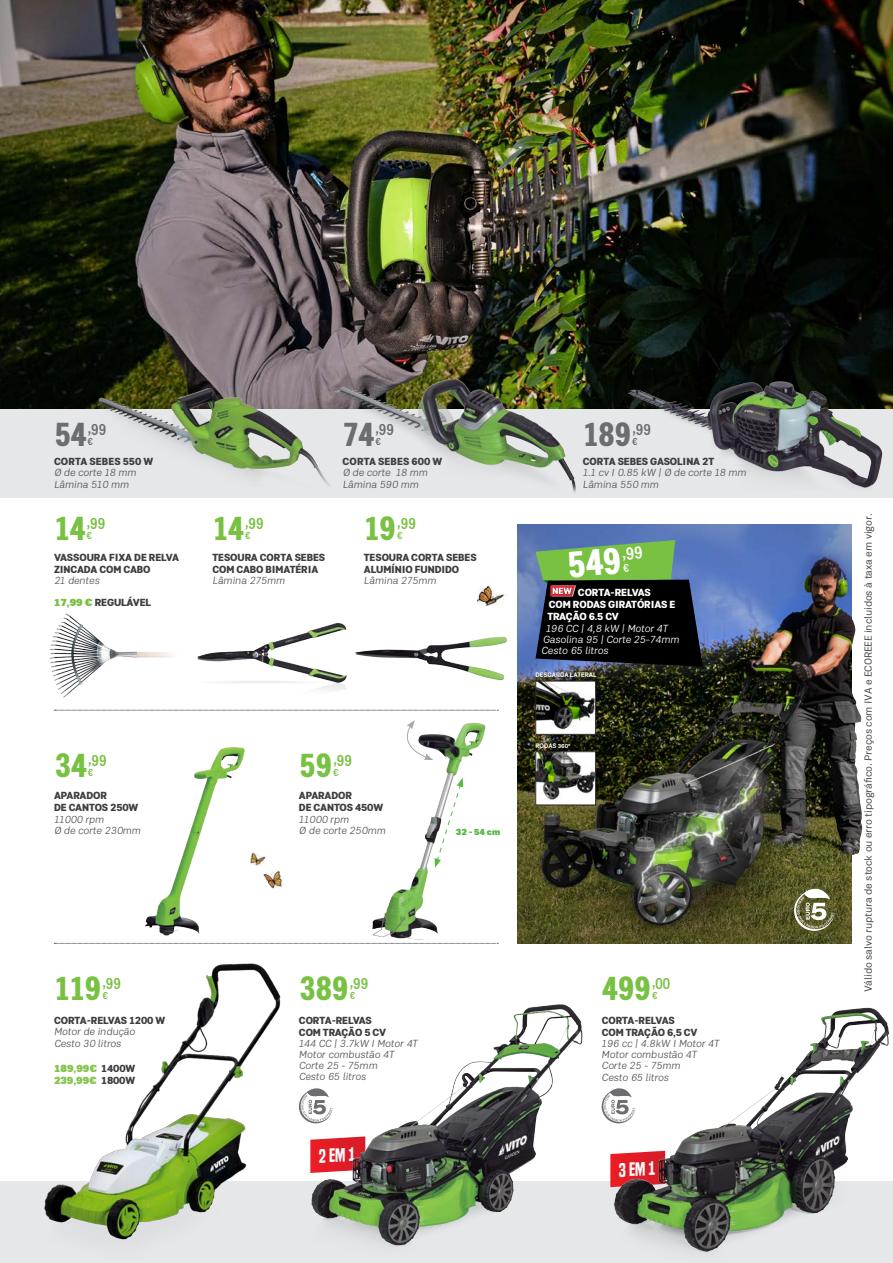
<style>
.page{position:relative;width:893px;height:1263px;background:#fff}
.page>*{position:absolute;margin:0;border:0;box-sizing:border-box;transform-origin:0 0}
.t1{font:700 34.5px "Kommon Grotesk Com";letter-spacing:-.04em;color:#79c142}
.t2{font:700 34.5px "Kommon Grotesk Com";letter-spacing:-.04em;color:#6c6d70}
.t3{font:18px "Built Titling Sb";color:#fff}
.t4{font:500 16.05px "Kommon Grotesk Com";letter-spacing:-.04em;color:#79c142}
.t5{font:500 16.05px "Kommon Grotesk Com";color:#6c6d70}
.t6{font:italic 10.5px/11.2px "Kommon Grotesk";color:#57585a}
.DESIGN_ESP{font:800 10.5px/12px "Kommon Grotesk";letter-spacing:-.01em;color:#3e3e3f}
.t7{font:10.5px "Kommon Grotesk";color:#4b4c4d}
.t8{font:italic 10.5px "Kommon Grotesk";color:#fff}
.t9{font:800 10.5px/12px "Kommon Grotesk";letter-spacing:-.01em;color:#fff}
.DESIGN_ESP-2{font:800 10.5px "Kommon Grotesk";letter-spacing:.01em;color:#3e3e3f}
.t10{font:10.5px "Kommon Grotesk Super";color:#86c551}
.t11{font:500 10.35px "Kommon Grotesk Com";color:#79c142}
.t12{font:500 10.35px "Kommon Grotesk Com";color:#6c6d70}
.t13{font:9px "Kommon Grotesk Super";color:#59ba47}
.DESIGN_PT{font:700 6.6px "Kommon Grotesk";color:#fff}
.s1{font-family:"Kommon Grotesk Super";font-weight:400;color:#79c142}
.s2{font-size:5.85px}
.s3{font-family:"Kommon Grotesk";font-weight:800;color:#3e3e3f}
</style>
<div class="page">
<div style="left:0;top:309px;width:893px;height:189px;background:#e6e7e9"></div>
<div style="left:0;top:1181px;width:893px;height:82px;background:#e6e7e9"></div>
<img style="left:0;top:0;width:893px;height:409px">
<img style="left:333px;top:363px;width:250px;height:130px">
<img style="left:298px;top:1004px;width:285px;height:243px">
<svg style="left:602px;top:1092px;width:8px;height:29px"></svg>
<img style="left:44px;top:963px;width:237px;height:277px">
<img style="left:610px;top:1007px;width:280px;height:245px">
<img style="left:94px;top:374px;width:249px;height:112px">
<img style="left:144px;top:747px;width:111px;height:196px">
<img style="left:367px;top:720px;width:131px;height:223px">
<img style="left:350px;top:636px;width:157px;height:74px">
<img style="left:224px;top:622px;width:131px;height:75px">
<img style="left:49px;top:613px;width:175px;height:85px">
<svg style="left:54px;top:710px;width:444px;height:1px"></svg>
<svg style="left:54px;top:943px;width:444px;height:1px"></svg>
<svg style="left:299px;top:1086px;width:34px;height:37px"></svg>
<img style="left:517px;top:525px;width:334px;height:418px">
<img style="left:517px;top:557px;width:345px;height:375px">
<svg style="left:814px;top:887px;width:21px;height:44px"></svg>
<img style="left:518px;top:658px;width:296px;height:286px">
<img style="left:617px;top:369px;width:276px;height:119px">
<img style="left:249px;top:852px;width:17px;height:15px">
<img style="left:263px;top:871px;width:21px;height:18px">
<img style="left:476px;top:585px;width:29px;height:21px">
<svg style="left:536px;top:540px;width:167px;height:127px;background:#2d4031"></svg>
<p class="t5" style="left:375px;top:418px;width:21px">,99</p>
<p class="t2" style="left:583px;top:408px;width:51px">189</p>
<p class="t2" style="left:54px;top:408px;width:35px">54</p>
<p class="t5" style="left:87px;top:418px;width:21px">,99</p>
<p class="t2" style="left:343px;top:408px;width:34px">74</p>
<p class="t5" style="left:632px;top:418px;width:21px">,99</p>
<p class="t12" style="left:88px;top:434px;width:7px">€</p>
<p class="t12" style="left:375px;top:434px;width:7px">€</p>
<p class="t12" style="left:632px;top:434px;width:7px">€</p>
<p class="DESIGN_ESP-2" style="left:54px;top:453px;width:101px">CORTA SEBES 550 W</p>
<p class="t6" style="left:54px;top:467px;width:84px">Ø de corte 18 mm</p>
<p class="t6" style="left:54px;top:478px;width:76px">Lâmina 510 mm</p>
<p class="DESIGN_ESP-2" style="left:343px;top:453px;width:101px">CORTA SEBES 600 W</p>
<p class="t6" style="left:343px;top:467px;width:87px">Ø de corte 18 mm</p>
<p class="t6" style="left:343px;top:479px;width:77px">Lâmina 590 mm</p>
<p class="DESIGN_ESP" style="left:583px;top:455px;width:133px">CORTA SEBES GASOLINA 2T</p>
<p class="t6" style="left:583px;top:467px;width:165px">1.1 cv I 0.85 kW | Ø de corte 18 mm<br>Lâmina 550 mm</p>
<p class="t1" style="left:54px;top:502px;width:34px">14</p>
<p class="t4" style="left:86px;top:512px;width:21px">,99</p>
<p class="t11" style="left:87px;top:528px;width:7px">€</p>
<p class="t1" style="left:212px;top:502px;width:34px">14</p>
<p class="t4" style="left:245px;top:512px;width:21px">,99</p>
<p class="t11" style="left:245px;top:528px;width:7px">€</p>
<p class="t1" style="left:364px;top:502px;width:34px">19</p>
<p class="t4" style="left:397px;top:512px;width:21px">,99</p>
<p class="t11" style="left:397px;top:528px;width:7px">€</p>
<p class="DESIGN_ESP" style="left:54px;top:551px;width:127px">VASSOURA FIXA DE RELVA<br>ZINCADA COM CABO</p>
<p class="t6" style="left:54px;top:575px;width:47px">21 dentes</p>
<p class="DESIGN_ESP" style="left:54px;top:596px;width:99px"><span class="s1">17,99 €</span> REGULÁVEL</p>
<p class="DESIGN_ESP" style="left:212px;top:551px;width:114px">TESOURA CORTA SEBES<br>COM CABO BIMATÉRIA</p>
<p class="t6" style="left:212px;top:575px;width:74px">Lâmina 275mm</p>
<p class="DESIGN_ESP" style="left:364px;top:551px;width:114px">TESOURA CORTA SEBES<br>ALUMÍNIO FUNDIDO</p>
<p class="t6" style="left:364px;top:575px;width:74px">Lâmina 275mm</p>
<p class="t9" style="left:547px;top:586px;width:130px;text-indent:31px">CORTA-RELVAS<br>COM RODAS GIRATÓRIAS E<br>TRAÇÃO 6.5 CV</p>
<p class="t8" style="left:546px;top:621px;width:123px">196 CC | 4,8 kW | Motor 4T</p>
<p class="t8" style="left:543px;top:632px;width:138px">Gasolina 95 | Corte 25-74mm</p>
<p class="t8" style="left:541px;top:643px;width:68px">Cesto 65 litros</p>
<p class="DESIGN_PT" style="left:536px;top:670px;width:63px">DESCARGA LATERAL</p>
<p class="DESIGN_PT" style="left:536px;top:741px;width:36px">RODAS <span class="s2">360º</span></p>
<p class="t1" style="left:54px;top:739px;width:35px">34</p>
<p class="t4" style="left:88px;top:749px;width:21px">,99</p>
<p class="t11" style="left:88px;top:765px;width:7px">€</p>
<p class="t1" style="left:299px;top:739px;width:35px">59</p>
<p class="t4" style="left:333px;top:749px;width:21px">,99</p>
<p class="t11" style="left:333px;top:765px;width:7px">€</p>
<p class="DESIGN_ESP" style="left:54px;top:789px;width:55px">APARADOR</p>
<p class="DESIGN_ESP" style="left:54px;top:801px;width:86px">DE CANTOS 250W</p>
<p class="t6" style="left:54px;top:813px;width:51px">11000 rpm</p>
<p class="t6" style="left:54px;top:825px;width:88px">Ø de corte 230mm</p>
<p class="DESIGN_ESP" style="left:299px;top:789px;width:55px">APARADOR</p>
<p class="DESIGN_ESP" style="left:299px;top:801px;width:86px">DE CANTOS 450W</p>
<p class="t6" style="left:299px;top:813px;width:51px">11000 rpm</p>
<p class="t6" style="left:299px;top:825px;width:88px">Ø de corte 250mm</p>
<p class="t13" style="left:456px;top:824px;width:46px">32 - 54 cm</p>
<p class="t1" style="left:54px;top:962px;width:49px">119</p>
<p class="t4" style="left:102px;top:972px;width:21px">,99</p>
<p class="t11" style="left:102px;top:988px;width:7px">€</p>
<p class="t1" style="left:299px;top:962px;width:52px">389</p>
<p class="t4" style="left:349px;top:972px;width:21px">,99</p>
<p class="t1" style="left:602px;top:962px;width:52px">499</p>
<p class="t4" style="left:652px;top:972px;width:20px">,00</p>
<p class="t11" style="left:350px;top:988px;width:7px">€</p>
<p class="t11" style="left:652px;top:988px;width:7px">€</p>
<p class="DESIGN_ESP" style="left:54px;top:1013px;width:113px">CORTA-RELVAS 1200 W</p>
<p class="t6" style="left:54px;top:1025px;width:82px">Motor de indução</p>
<p class="t6" style="left:54px;top:1037px;width:68px">Cesto 30 litros</p>
<p class="t10" style="left:54px;top:1060px;width:83px">189,99€ <span class="s3">1400W</span></p>
<p class="t10" style="left:54px;top:1072px;width:83px">239,99€ <span class="s3">1800W</span></p>
<p class="DESIGN_ESP" style="left:299px;top:1013px;width:74px">CORTA-RELVAS</p>
<p class="DESIGN_ESP" style="left:299px;top:1025px;width:89px">COM TRAÇÃO 5 CV</p>
<p class="t6" style="left:299px;top:1037px;width:120px">144 CC | 3.7kW I Motor 4T</p>
<p class="t6" style="left:299px;top:1049px;width:97px">Motor combustão 4T</p>
<p class="t6" style="left:299px;top:1060px;width:80px">Corte 25 - 75mm</p>
<p class="t6" style="left:299px;top:1071px;width:68px">Cesto 65 litros</p>
<p class="DESIGN_ESP" style="left:602px;top:1013px;width:74px">CORTA-RELVAS</p>
<p class="DESIGN_ESP" style="left:602px;top:1025px;width:97px">COM TRAÇÃO 6,5 CV</p>
<p class="t6" style="left:602px;top:1037px;width:119px">196 cc | 4.8kW I Motor 4T</p>
<p class="t6" style="left:602px;top:1049px;width:97px">Motor combustão 4T</p>
<p class="t6" style="left:602px;top:1060px;width:80px">Corte 25 - 75mm<br>Cesto 65 litros</p>
<p class="t3" style="left:318px;top:1145px;width:38px;rotate:-3deg">2 EM 1</p>
<p class="t3" style="left:618px;top:1160px;width:38px;rotate:-3deg">3 EM 1</p>
<p class="t7" style="left:861px;top:992px;width:480px;rotate:-90deg">Válido salvo ruptura de stock ou erro tipográfico. Preços com IVA e ECOREEE incluidos à taxa em vigor.</p>
</div>
